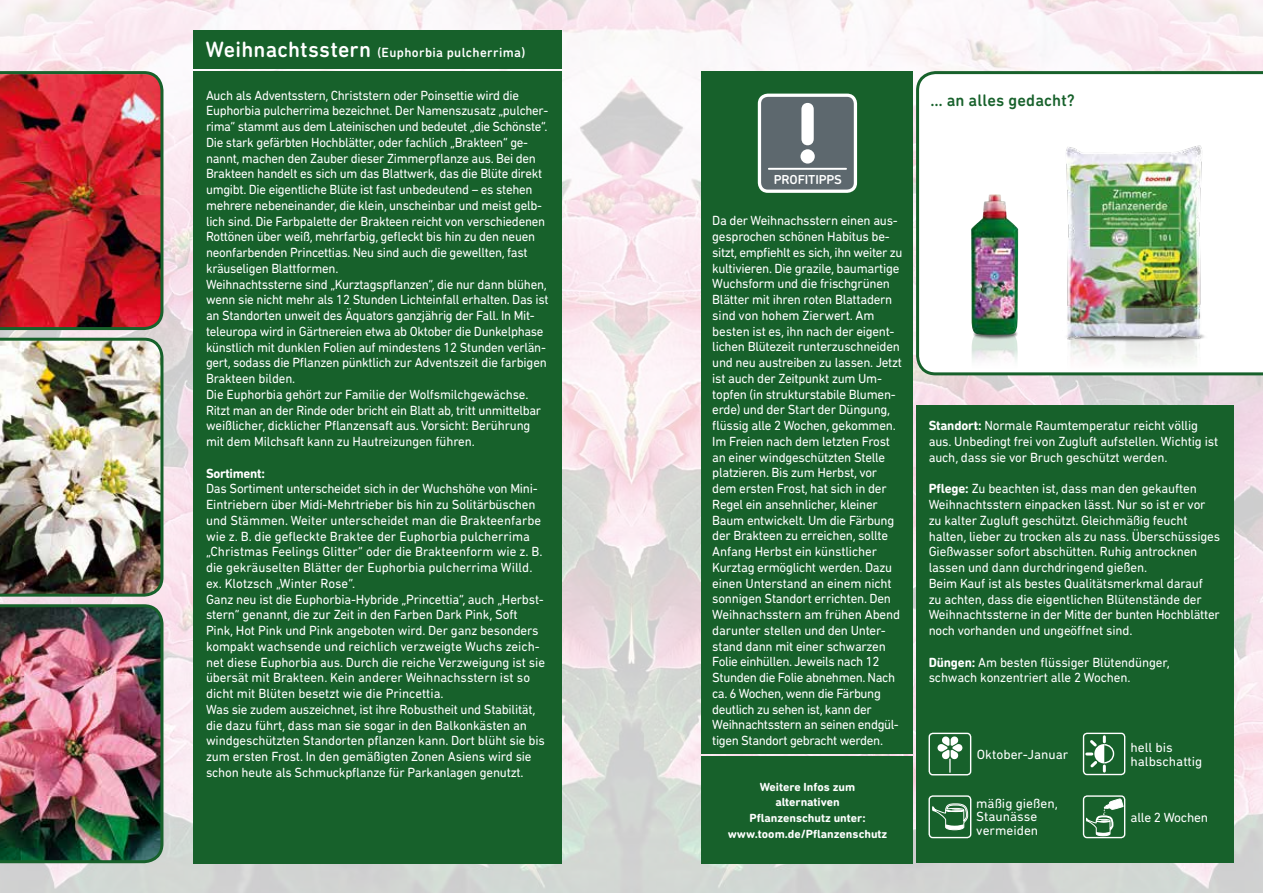
<style>
.page{position:relative;width:1263px;height:893px;background:#fff}
.page>*{position:absolute;margin:0;border:0;box-sizing:border-box;transform-origin:0 0}
.t1{font:700 87px "DIN Next Rounded LT Pro";color:#fff}
.t2{font:500 16.95px "DIN Next Rounded LT Pro";letter-spacing:.015em;color:#17612b}
.t3{font:13.5px/15.8px "DIN Next Rounded LT Pro";letter-spacing:-.02em;color:#fff}
.t4{font:13.5px/15.8px "DIN Next Rounded LT Pro";letter-spacing:-.02em;color:#fff;scale:.96 1}
.t5{font:13.5px/13.5px "DIN Next Rounded LT Pro";color:#fff}
.t6{font:500 13.5px "DIN Next Rounded LT Pro";letter-spacing:.03em;color:#fff}
.t7{font:700 13.5px "DIN Next Rounded LT Pro";letter-spacing:-.02em;color:#fff}
.t8{font:500 13.2px "DIN Next Rounded LT Pro";letter-spacing:-.015em;color:#fff}
.t9{font:700 12px/15.8px "DIN Next Rounded LT Pro";color:#fff;text-align:center}
.s1{font-size:22.5px}
.s2{font-weight:700}
</style>
<div class="page">
<img style="left:0;top:0;width:1263px;height:893px">
<svg style="left:916px;top:71px;width:347px;height:304px"></svg>
<div style="left:193px;top:71px;width:368px;height:792px;background:#17612b"></div>
<div style="left:702px;top:71px;width:211px;height:682px;background:#17612b"></div>
<div style="left:702px;top:756px;width:211px;height:107px;background:#17612b"></div>
<div style="left:193px;top:30px;width:368px;height:38px;background:#17612b"></div>
<div style="left:916px;top:405px;width:317px;height:458px;background:#17612b"></div>
<img style="left:0;top:338px;width:163px;height:259px">
<img style="left:0;top:604px;width:163px;height:259px">
<img style="left:0;top:71px;width:163px;height:259px">
<div style="left:759px;top:95px;width:96px;height:96px;background:#5d686e;border-radius:8px"></div>
<div style="left:758px;top:94px;width:99px;height:99px;border:3px solid #fff;border-radius:8px"></div>
<hr style="left:769px;top:168px;width:77px;height:2px;background:#fff">
<div style="left:928px;top:795px;width:43px;height:43px;border:1px solid #fff;border-radius:4px"></div>
<svg style="left:932px;top:803px;width:36px;height:27px"></svg>
<div style="left:1083px;top:795px;width:42px;height:43px;border:1px solid #fff;border-radius:4px"></div>
<svg style="left:1083px;top:798px;width:41px;height:41px"></svg>
<div style="left:1083px;top:733px;width:42px;height:42px;border:1px solid #fff;border-radius:4px"></div>
<svg style="left:1087px;top:737px;width:28px;height:34px"></svg>
<div style="left:928px;top:733px;width:43px;height:42px;border:1px solid #fff;border-radius:4px"></div>
<svg style="left:937px;top:736px;width:25px;height:36px"></svg>
<img style="left:1050px;top:345px;width:160px;height:25px">
<img style="left:1050px;top:128px;width:160px;height:217px">
<img style="left:971px;top:194px;width:47px;height:178px">
<img style="left:972px;top:328px;width:46px;height:13px">
<p class="t6" style="left:206px;top:44px;width:321px"><span class="s1">Weihnachtsstern</span> (Euphorbia pulcherrima)</p>
<p class="t4" style="left:206px;top:87px;width:358px">Auch als Adventsstern, Christstern oder Poinsettie wird die Euphorbia pulcherrima bezeichnet. Der Namenszusatz „pulcher&shy;rima“ stammt aus dem Lateinischen und bedeutet „die Schönste“.<br>Die stark gefärbten Hochblätter, oder fachlich „Brakteen” ge&shy;nannt, machen den Zauber dieser Zimmerpflanze aus. Bei den Brakteen handelt es sich um das Blattwerk, das die Blüte direkt umgibt. Die eigentliche Blüte ist fast unbedeutend – es stehen mehrere nebeneinander, die klein, unscheinbar und meist gelb&shy;lich sind. Die Farbpalette der Brakteen reicht von verschiedenen Rottönen über weiß, mehrfarbig, gefleckt bis hin zu den neuen neonfarbenden Princettias. Neu sind auch die gewellten, fast kräuseligen Blattformen.<br>Weihnachtssterne sind „Kurztagspflanzen“, die nur dann blühen, wenn sie nicht mehr als 12 Stunden Lichteinfall erhalten. Das ist an Standorten unweit des Äquators ganzjährig der Fall. In Mit&shy;teleuropa wird in Gärtnereien etwa ab Oktober die Dunkelphase künstlich mit dunklen Folien auf mindestens 12 Stunden verlän&shy;gert, sodass die Pflanzen pünktlich zur Adventszeit die farbigen Brakteen bilden.<br>Die Euphorbia gehört zur Familie der Wolfsmilchgewächse.<br>Ritzt man an der Rinde oder bricht ein Blatt ab, tritt unmittelbar weißlicher, dicklicher Pflanzensaft aus. Vorsicht: Berührung mit dem Milchsaft kann zu Hautreizungen führen.</p>
<p class="t7" style="left:206px;top:465px;width:60px">Sortiment:</p>
<p class="t3" style="left:206px;top:481px;width:341px">Das Sortiment unterscheidet sich in der Wuchshöhe von Mini-Eintriebern über Midi-Mehrtrieber bis hin zu Solitärbüschen und Stämmen. Weiter unterscheidet man die Brakteenfarbe wie z. B. die gefleckte Braktee der Euphorbia pulcherrima „Christmas Feelings Glitter“ oder die Brakteenform wie z. B. die gekräuselten Blätter der Euphorbia pulcherrima Willd. ex. Klotzsch „Winter Rose“.<br>Ganz neu ist die Euphorbia-Hybride „Princettia”, auch „Herbst&shy;stern“ genannt, die zur Zeit in den Farben Dark Pink, Soft Pink, Hot Pink und Pink angeboten wird. Der ganz besonders kompakt wachsende und reichlich verzweigte Wuchs zeich&shy;net diese Euphorbia aus. Durch die reiche Verzweigung ist sie übersät mit Brakteen. Kein anderer Weihnachsstern ist so dicht mit Blüten besetzt wie die Princettia.<br>Was sie zudem auszeichnet, ist ihre Robustheit und Stabilität, die dazu führt, dass man sie sogar in den Balkonkästen an windgeschützten Standorten pflanzen kann. Dort blüht sie bis zum ersten Frost. In den gemäßigten Zonen Asiens wird sie schon heute als Schmuckpflanze für Parkanlagen genutzt.</p>
<h1 class="t1" style="left:794px;top:82px;width:29px">!</h1>
<p class="t8" style="left:774px;top:172px;width:70px">PROFITIPPS</p>
<p class="t3" style="left:712px;top:213px;width:192px">Da der Weihnachsstern einen aus&shy;gesprochen schönen Habitus be&shy;sitzt, empfiehlt es sich, ihn weiter zu kultivieren. Die grazile, baumartige<br>Wuchsform und die frischgrünen<br>Blätter mit ihren roten Blattadern sind von hohem Zierwert. Am besten ist es, ihn nach der eigent&shy;lichen Blütezeit runterzuschneiden und neu austreiben zu lassen. Jetzt ist auch der Zeitpunkt zum Um&shy;topfen (in strukturstabile Blumen&shy;erde) und der Start der Düngung, flüssig alle 2 Wochen, gekommen.<br>Im Freien nach dem letzten Frost an einer windgeschützten Stelle platzieren. Bis zum Herbst, vor dem ersten Frost, hat sich in der<br>Regel ein ansehnlicher, kleiner<br>Baum entwickelt. Um die Färbung der Brakteen zu erreichen, sollte<br>Anfang Herbst ein künstlicher<br>Kurztag ermöglicht werden. Dazu einen Unterstand an einem nicht sonnigen Standort errichten. Den<br>Weihnachsstern am frühen Abend darunter stellen und den Unter&shy;stand dann mit einer schwarzen<br>Folie einhüllen. Jeweils nach 12<br>Stunden die Folie abnehmen. Nach ca. 6 Wochen, wenn die Färbung deutlich zu sehen ist, kann der<br>Weihnachtsstern an seinen endgül&shy;tigen Standort gebracht werden.</p>
<p class="t9" style="left:728px;top:778px;width:161px">Weitere Infos zum alternativen<br>Pflanzenschutz unter: www.toom.de/Pflanzenschutz</p>
<p class="t2" style="left:931px;top:90px;width:146px">… an alles gedacht?</p>
<p class="t3" style="left:929px;top:418px;width:291px"><span class="s2">Standort:</span> Normale Raumtemperatur reicht völlig aus. Unbedingt frei von Zugluft aufstellen. Wichtig ist auch, dass sie vor Bruch geschützt werden.</p>
<p class="t3" style="left:929px;top:481px;width:293px"><span class="s2">Pflege:</span> Zu beachten ist, dass man den gekauften Weihnachtsstern einpacken lässt. Nur so ist er vor zu kalter Zugluft geschützt. Gleichmäßig feucht halten, lieber zu trocken als zu nass. Überschüssiges Gießwasser sofort abschütten. Ruhig antrocknen lassen und dann durchdringend gießen.<br>Beim Kauf ist als bestes Qualitätsmerkmal darauf<br>zu achten, dass die eigentlichen Blütenstände der Weihnachtssterne in der Mitte der bunten Hochblätter noch vorhanden und ungeöffnet sind.</p>
<p class="t3" style="left:929px;top:654px;width:243px"><span class="s2">Düngen:</span> Am besten flüssiger Blütendünger, schwach konzentriert alle 2 Wochen.</p>
<p class="t5" style="left:977px;top:748px;width:93px">Oktober-Januar</p>
<p class="t5" style="left:976px;top:796px;width:83px">mäßig gießen,<br>Staunässe vermeiden</p>
<p class="t5" style="left:1130px;top:741px;width:73px">hell bis halbschattig</p>
<p class="t3" style="left:1130px;top:809px;width:79px">alle 2 Wochen</p>
</div>
